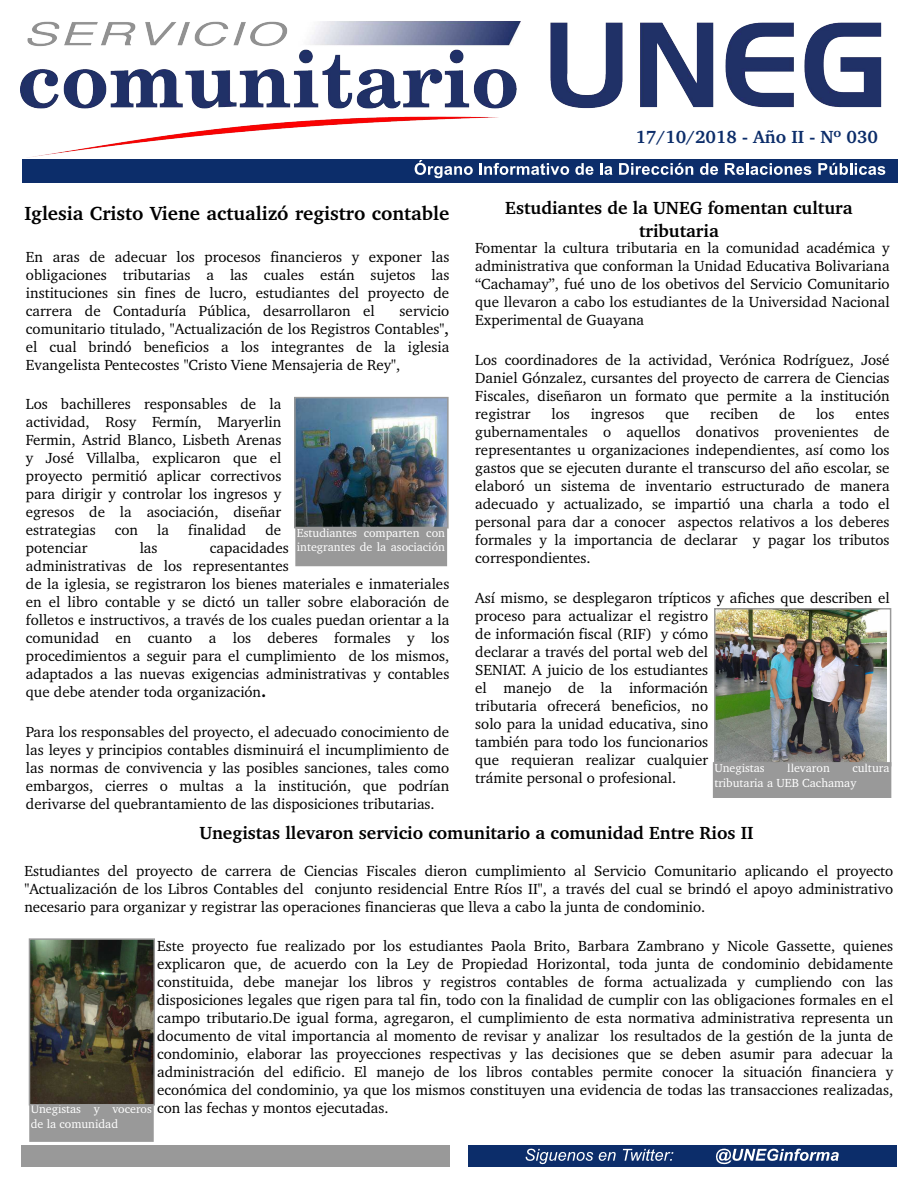
<style>
.page{position:relative;width:918px;height:1188px;background:#fff}
.page>*{position:absolute;margin:0;border:0;box-sizing:border-box;transform-origin:0 0}
.t1{font:700 19.5px "Charter BT";color:#000}
.t2{font:700 18px/22.5px "Charter BT";color:#000;text-align:center}
.t3{font:700 18px "Charter BT";color:#0c2d6a}
.t4{font:15px/18px "Charter BT";color:#000;text-align:justify}
.t5{font:12px/14.4px "Charter BT";color:#fff}
.s1{font-size:18px}
.s2{font-weight:700;font-size:18px}
.s3{font-size:12px;color:#fff}
</style>
<div class="page">
<img style="left:21px;top:21px;width:860px;height:137px">
<div style="left:22px;top:159px;width:875px;height:24px;background:#0c2d6a"></div>
<svg style="left:415px;top:160px;width:58px;height:18px"></svg>
<svg style="left:479px;top:163px;width:90px;height:12px"></svg>
<svg style="left:575px;top:163px;width:19px;height:12px"></svg>
<svg style="left:600px;top:163px;width:12px;height:12px"></svg>
<svg style="left:619px;top:163px;width:74px;height:12px"></svg>
<svg style="left:700px;top:163px;width:18px;height:12px"></svg>
<svg style="left:725px;top:163px;width:86px;height:12px"></svg>
<svg style="left:818px;top:163px;width:67px;height:12px"></svg>
<div style="left:21px;top:1145px;width:429px;height:21px;background:#999"></div>
<div style="left:420px;top:1146px;width:21px;height:21px;background:#999"></div>
<div style="left:468px;top:1145px;width:429px;height:21px;background:#0c2d6a"></div>
<svg style="left:526px;top:1149px;width:67px;height:15px"></svg>
<svg style="left:599px;top:1152px;width:17px;height:9px"></svg>
<svg style="left:623px;top:1149px;width:50px;height:12px"></svg>
<svg style="left:716px;top:1149px;width:123px;height:15px"></svg>
<img style="left:297px;top:400px;width:149px;height:125px">
<div style="left:294px;top:397px;width:155px;height:131px;border:2px solid #999"></div>
<div style="left:296px;top:527px;width:150px;height:38px;background:#999"></div>
<div style="left:295px;top:527px;width:152px;height:39px;border:2px solid #999"></div>
<div style="left:30px;top:1104px;width:123px;height:37px;background:#999"></div>
<div style="left:29px;top:1103px;width:125px;height:39px;border:2px solid #999"></div>
<img style="left:32px;top:941px;width:120px;height:162px">
<div style="left:29px;top:938px;width:126px;height:168px;border:2px solid #999"></div>
<img style="left:717px;top:611px;width:170px;height:151px">
<div style="left:714px;top:608px;width:177px;height:159px;border:2px solid #999"></div>
<div style="left:714px;top:763px;width:177px;height:34px;background:#999"></div>
<div style="left:713px;top:762px;width:178px;height:36px;border:2px solid #999"></div>
<h1 class="t1" style="left:24px;top:206px;width:426px">Iglesia Cristo Viene actualizó registro contable</h1>
<p class="t4" style="left:26px;top:249px;width:425px">En aras de adecuar los procesos financieros y exponer las obligaciones tributarias a las cuales están sujetos las instituciones sin fines de lucro, estudiantes del proyecto de carrera de Contaduría Pública, desarrollaron el</p>
<p class="t4" style="left:26px;top:303px;width:425px;text-indent:374px">servicio comunitario titulado, "Actualización de los Registros Contables"<span class="s1">, </span>el cual brindó beneficios a los integrantes de la iglesia Evangelista Pentecostes "Cristo Viene Mensajeria de Rey",</p>
<p class="t4" style="left:26px;top:397px;width:257px">Los bachilleres responsables de la actividad, Rosy Fermín, Maryerlin Fermin, Astrid Blanco, Lisbeth Arenas y José Villalba, explicaron que el proyecto permitió aplicar correctivos para dirigir y controlar los ingresos y egresos de la asociación, diseñar estrategias</p>
<p class="t4" style="left:115px;top:523px;width:25px">con</p>
<p class="t4" style="left:157px;top:523px;width:13px">la</p>
<p class="t4" style="left:188px;top:523px;width:60px">finalidad</p>
<p class="t4" style="left:265px;top:523px;width:17px">de</p>
<p class="t5" style="left:297px;top:527px;width:150px">Estudiantes comparten con integrantes de la asociación</p>
<p class="t4" style="left:26px;top:541px;width:63px">potenciar</p>
<p class="t4" style="left:140px;top:541px;width:19px">las</p>
<p class="t4" style="left:26px;top:541px;width:425px;text-align:left;text-indent:184px">capacidades<br>administrativas de los representantes<br>de la iglesia, se registraron los bienes materiales e inmateriales en el libro contable y se dictó un taller sobre elaboración de folletos e instructivos, a través de los cuales puedan orientar a la comunidad en cuanto a los deberes formales y los procedimientos a seguir para el cumplimiento de los mismos, adaptados a las nuevas exigencias administrativas y contables que debe atender toda organización<span class="s2">.</span></p>
<p class="t4" style="left:26px;top:724px;width:425px">Para los responsables del proyecto, el adecuado conocimiento de las leyes y principios contables disminuirá el incumplimiento de las normas de convivencia y las posibles sanciones, tales como embargos, cierres o multas a la institución, que podrían derivarse del quebrantamiento de las disposiciones tributarias.</p>
<p class="t3" style="left:636px;top:130px;width:244px">17/10/2018 - Año II - Nº 030</p>
<p class="t2" style="left:505px;top:198px;width:349px">Estudiantes de la UNEG fomentan cultura tributaria</p>
<p class="t4" style="left:475px;top:241px;width:416px">Fomentar la cultura tributaria en la comunidad académica y administrativa que conforman la Unidad Educativa Bolivariana “Cachamay”, fué uno de los obetivos del Servicio Comunitario que llevaron a cabo los estudiantes de la Universidad Nacional Experimental de Guayana</p>
<p class="t4" style="left:475px;top:352px;width:416px">Los coordinadores de la actividad, Verónica Rodríguez, José Daniel Gónzalez, cursantes del proyecto de carrera de Ciencias Fiscales, diseñaron un formato que permite a la institución registrar</p>
<p class="t4" style="left:551px;top:406px;width:20px">los</p>
<p class="t4" style="left:591px;top:406px;width:55px">ingresos</p>
<p class="t4" style="left:665px;top:406px;width:25px">que</p>
<p class="t4" style="left:710px;top:406px;width:49px">reciben</p>
<p class="t4" style="left:779px;top:406px;width:17px">de</p>
<p class="t4" style="left:816px;top:406px;width:20px">los</p>
<p class="t4" style="left:475px;top:406px;width:416px;text-indent:380px">entes gubernamentales o aquellos donativos provenientes de representantes u organizaciones independientes, así como los gastos que se ejecuten durante el transcurso del año escolar, se elaboró un sistema de inventario estructurado de manera adecuado y actualizado, se impartió una charla a todo el personal para dar a conocer aspectos relativos a los deberes formales y la importancia de declarar y pagar los tributos correspondientes.</p>
<p class="t4" style="left:475px;top:590px;width:416px;text-align:left">Así mismo, se desplegaron trípticos y afiches que describen el proceso para actualizar el registro<br>de información fiscal (RIF) y cómo<br>declarar a través del portal web del<br>SENIAT. A juicio de los estudiantes<br>el manejo de la información<br>tributaria ofrecerá beneficios, no<br>solo para la unidad educativa, sino<br>también para todo los funcionarios<br>que requieran realizar cualquier<br>trámite personal o profesional.</p>
<p class="t5" style="left:714px;top:762px;width:52px">Unegistas</p>
<p class="t5" style="left:787px;top:762px;width:44px">llevaron</p>
<p class="t5" style="left:714px;top:762px;width:177px;text-indent:138px">cultura tributaria a UEB Cachamay</p>
<p class="t2" style="left:199px;top:823px;width:556px">Unegistas llevaron servicio comunitario a comunidad Entre Rios II</p>
<p class="t4" style="left:24px;top:863px;width:870px">Estudiantes del proyecto de carrera de Ciencias Fiscales dieron cumplimiento al Servicio Comunitario aplicando el proyecto "Actualización de los Libros Contables del conjunto residencial Entre Ríos II", a través del cual se brindó el apoyo administrativo necesario para organizar y registrar las operaciones financieras que lleva a cabo la junta de condominio.</p>
<p class="t4" style="left:157px;top:938px;width:738px">Este proyecto fue realizado por los estudiantes Paola Brito, Barbara Zambrano y Nicole Gassette, quienes</p>
<p class="t4" style="left:157px;top:956px;width:738px">explicaron que, de acuerdo con la Ley de Propiedad Horizontal, toda junta de condominio debidamente</p>
<p class="t4" style="left:157px;top:974px;width:738px">constituida, debe manejar los libros y registros contables de forma actualizada y cumpliendo con las</p>
<p class="t4" style="left:157px;top:992px;width:738px">disposiciones legales que rigen para tal fin, todo con la finalidad de cumplir con las obligaciones formales en el</p>
<p class="t4" style="left:157px;top:1010px;width:738px">campo tributario.De igual forma, agregaron, el cumplimiento de esta normativa administrativa representa un</p>
<p class="t4" style="left:157px;top:1028px;width:738px">documento de vital importancia al momento de revisar y analizar los resultados de la gestión de la junta de</p>
<p class="t4" style="left:157px;top:1046px;width:738px">condominio, elaborar las proyecciones respectivas y las decisiones que se deben asumir para adecuar la</p>
<p class="t4" style="left:157px;top:1064px;width:738px">administración del edificio. El manejo de los libros contables permite conocer la situación financiera y</p>
<p class="t4" style="left:157px;top:1082px;width:738px">económica del condominio, ya que los mismos constituyen una evidencia de todas las transacciones realizadas,</p>
<p class="t4" style="left:31px;top:1100px;width:359px"><span class="s3">Unegistas y voceros</span> con las fechas y montos ejecutadas.</p>
<p class="t5" style="left:31px;top:1117px;width:89px">de la comunidad</p>
</div>
